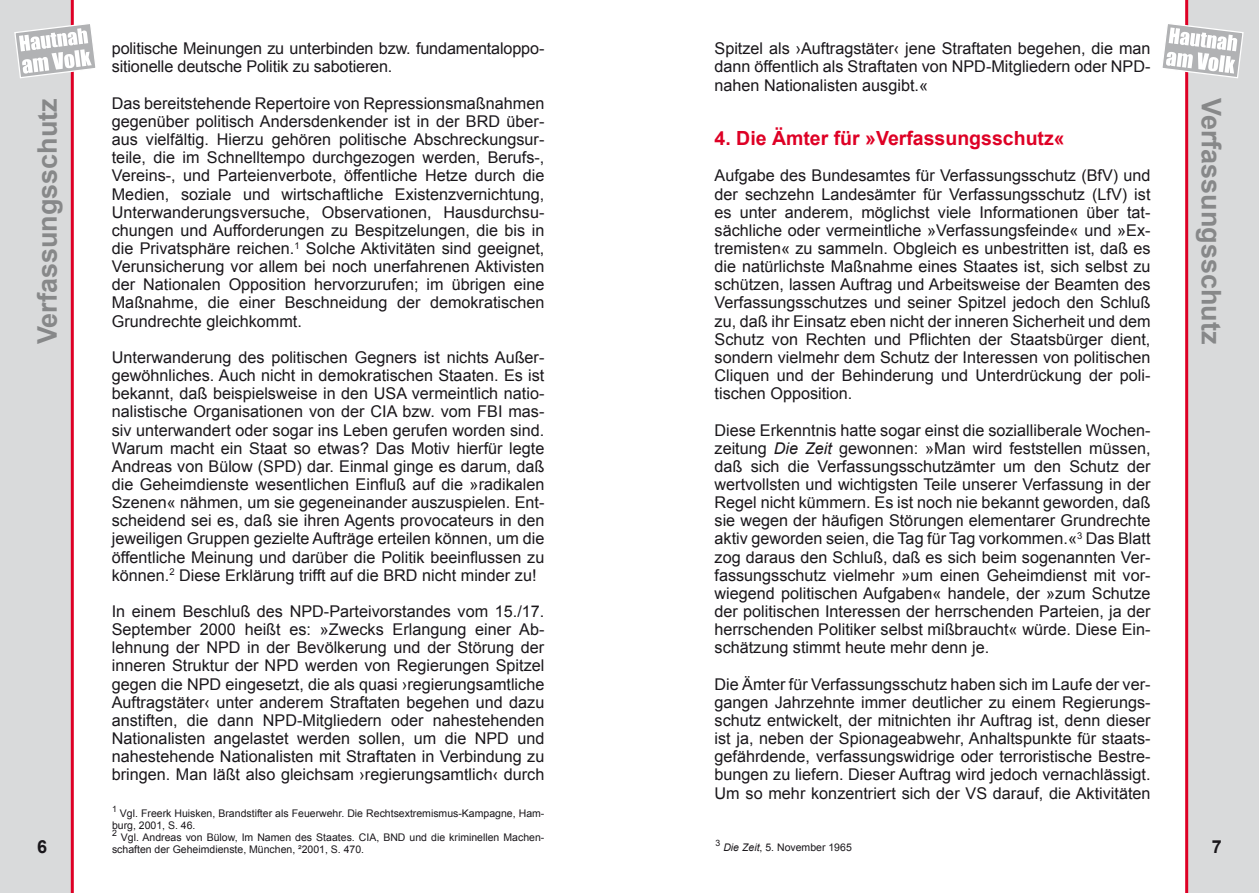
<style>
.page{position:relative;width:1259px;height:893px;background:#fff}
.page>*{position:absolute;margin:0;border:0;box-sizing:border-box;transform-origin:0 0}
.t1{font:700 27px "Arial";color:#878889}
.t2{font:700 19.5px "Arial";color:#de0025}
.t3{font:700 18px "Arial";color:#1a171b}
.t4{font:16.2px/18.1px "Arial";color:#1a171b;text-align:justify}
.t5{font:10.5px/12px "Arial";color:#1a171b}
.t6{font:8.7px "Arial";color:#1a171b}
.s1{font-style:italic}
</style>
<div class="page">
<div style="left:0;top:0;width:74px;height:893px;background:#d9dadb"></div>
<svg style="left:14px;top:22px;width:82px;height:57px"></svg>
<div style="left:1185px;top:0;width:74px;height:893px;background:#d9dadb"></div>
<svg style="left:1162px;top:22px;width:82px;height:57px"></svg>
<p class="t4" style="left:714px;top:40px;width:437px">Spitzel als ›Auftragstäter‹ jene Straftaten begehen, die man dann öffentlich als Straftaten von NPD-Mitgliedern oder NPD&shy;nahen Nationalisten ausgibt.«</p>
<p class="t2" style="left:714px;top:125px;width:352px">4. Die Ämter für »Verfassungsschutz«</p>
<p class="t4" style="left:714px;top:167px;width:437px">Aufgabe des Bundesamtes für Verfassungsschutz (BfV) und der sechzehn Landesämter für Verfassungsschutz (LfV) ist es unter anderem, möglichst viele Informationen über tat&shy;sächliche oder vermeintliche »Verfassungsfeinde« und »Ex&shy;tremisten« zu sammeln. Obgleich es unbestritten ist, daß es die natürlichste Maßnahme eines Staates ist, sich selbst zu schützen, lassen Auftrag und Arbeitsweise der Beamten des Verfassungsschutzes und seiner Spitzel jedoch den Schluß zu, daß ihr Einsatz eben nicht der inneren Sicherheit und dem Schutz von Rechten und Pflichten der Staatsbürger dient, sondern vielmehr dem Schutz der Interessen von politischen Cliquen und der Behinderung und Unterdrückung der poli&shy;tischen Opposition.</p>
<p class="t4" style="left:714px;top:421px;width:437px">Diese Erkenntnis hatte sogar einst die sozialliberale Wochen&shy;zeitung <span class="s1">Die Zeit</span> gewonnen: »Man wird feststellen müssen, daß sich die Verfassungsschutzämter um den Schutz der wertvollsten und wichtigsten Teile unserer Verfassung in der Regel nicht kümmern. Es ist noch nie bekannt geworden, daß sie wegen der häufigen Störungen elementarer Grundrechte aktiv geworden seien, die Tag für Tag vorkommen.«<sup>3</sup> Das Blatt zog daraus den Schluß, daß es sich beim sogenannten Ver&shy;fassungsschutz vielmehr »um einen Geheimdienst mit vor&shy;wiegend politischen Aufgaben« handele, der »zum Schutze der politischen Interessen der herrschenden Parteien, ja der herrschenden Politiker selbst mißbraucht« würde. Diese Ein&shy;schätzung stimmt heute mehr denn je.</p>
<p class="t4" style="left:714px;top:675px;width:437px">Die Ämter für Verfassungsschutz haben sich im Laufe der ver&shy;gangen Jahrzehnte immer deutlicher zu einem Regierungs&shy;schutz entwickelt, der mitnichten ihr Auftrag ist, denn dieser ist ja, neben der Spionageabwehr, Anhaltspunkte für staats&shy;gefährdende, verfassungswidrige oder terroristische Bestre&shy;bungen zu liefern. Dieser Auftrag wird jedoch vernachlässigt.<br>Um so mehr konzentriert sich der VS darauf, die Aktivitäten</p>
<p class="t4" style="left:112px;top:40px;width:434px">politische Meinungen zu unterbinden bzw. fundamentaloppo&shy;sitionelle deutsche Politik zu sabotieren.</p>
<p class="t4" style="left:112px;top:94px;width:434px">Das bereitstehende Repertoire von Repressionsmaßnahmen gegenüber politisch Andersdenkender ist in der BRD über&shy;aus vielfältig. Hierzu gehören politische Abschreckungsur&shy;teile, die im Schnelltempo durchgezogen werden, Berufs-, Vereins-, und Parteienverbote, öffentliche Hetze durch die Medien, soziale und wirtschaftliche Existenzvernichtung, Unterwanderungsversuche, Observationen, Hausdurchsu&shy;chungen und Aufforderungen zu Bespitzelungen, die bis in die Privatsphäre reichen.<sup>1</sup> Solche Aktivitäten sind geeignet, Verunsicherung vor allem bei noch unerfahrenen Aktivisten der Nationalen Opposition hervorzurufen; im übrigen eine Maßnahme, die einer Beschneidung der demokratischen Grundrechte gleichkommt.</p>
<p class="t4" style="left:112px;top:348px;width:434px">Unterwanderung des politischen Gegners ist nichts Außer&shy;gewöhnliches. Auch nicht in demokratischen Staaten. Es ist bekannt, daß beispielsweise in den USA vermeintlich natio&shy;nalistische Organisationen von der CIA bzw. vom FBI mas&shy;siv unterwandert oder sogar ins Leben gerufen worden sind.<br>Warum macht ein Staat so etwas? Das Motiv hierfür legte Andreas von Bülow (SPD) dar. Einmal ginge es darum, daß die Geheimdienste wesentlichen Einfluß auf die »radikalen Szenen« nähmen, um sie gegeneinander auszuspielen. Ent&shy;scheidend sei es, daß sie ihren Agents provocateurs in den jeweiligen Gruppen gezielte Aufträge erteilen können, um die öffentliche Meinung und darüber die Politik beeinflussen zu können.<sup>2</sup> Diese Erklärung trifft auf die BRD nicht minder zu!</p>
<p class="t4" style="left:112px;top:602px;width:434px">In einem Beschluß des NPD-Parteivorstandes vom 15./17.<br>September 2000 heißt es: »Zwecks Erlangung einer Ab&shy;lehnung der NPD in der Bevölkerung und der Störung der inneren Struktur der NPD werden von Regierungen Spitzel gegen die NPD eingesetzt, die als quasi ›regierungsamtliche Auftragstäter‹ unter anderem Straftaten begehen und dazu anstiften, die dann NPD-Mitgliedern oder nahestehenden Nationalisten angelastet werden sollen, um die NPD und nahestehende Nationalisten mit Straftaten in Verbindung zu bringen. Man läßt also gleichsam ›regierungsamtlich‹ durch</p>
<h1 class="t1" style="left:29px;top:344px;width:248px;rotate:-90deg">Verfassungsschutz</h1>
<h1 class="t1" style="left:1229px;top:98px;width:248px;rotate:90deg">Verfassungsschutz</h1>
<p class="t6" style="left:112px;top:803px;width:6px">1</p>
<p class="t5" style="left:112px;top:807px;width:434px;text-indent:8px">Vgl. Freerk Huisken, Brandstifter als Feuerwehr. Die Rechtsextremismus-Kampagne, Ham&shy;burg, 2001, S. 46.</p>
<p class="t6" style="left:112px;top:827px;width:6px">2</p>
<p class="t5" style="left:112px;top:831px;width:434px;text-indent:9px">Vgl. Andreas von Bülow, Im Namen des Staates. CIA, BND und die kriminellen Machen&shy;schaften der Geheimdienste, München, ²2001, S. 470.</p>
<p class="t6" style="left:715px;top:837px;width:6px">3</p>
<p class="t3" style="left:37px;top:834px;width:12px">6</p>
<p class="t3" style="left:1211px;top:834px;width:12px">7</p>
<p class="t5" style="left:723px;top:841px;width:130px"><span class="s1">Die Zeit</span>, 5. November 1965</p>
</div>
